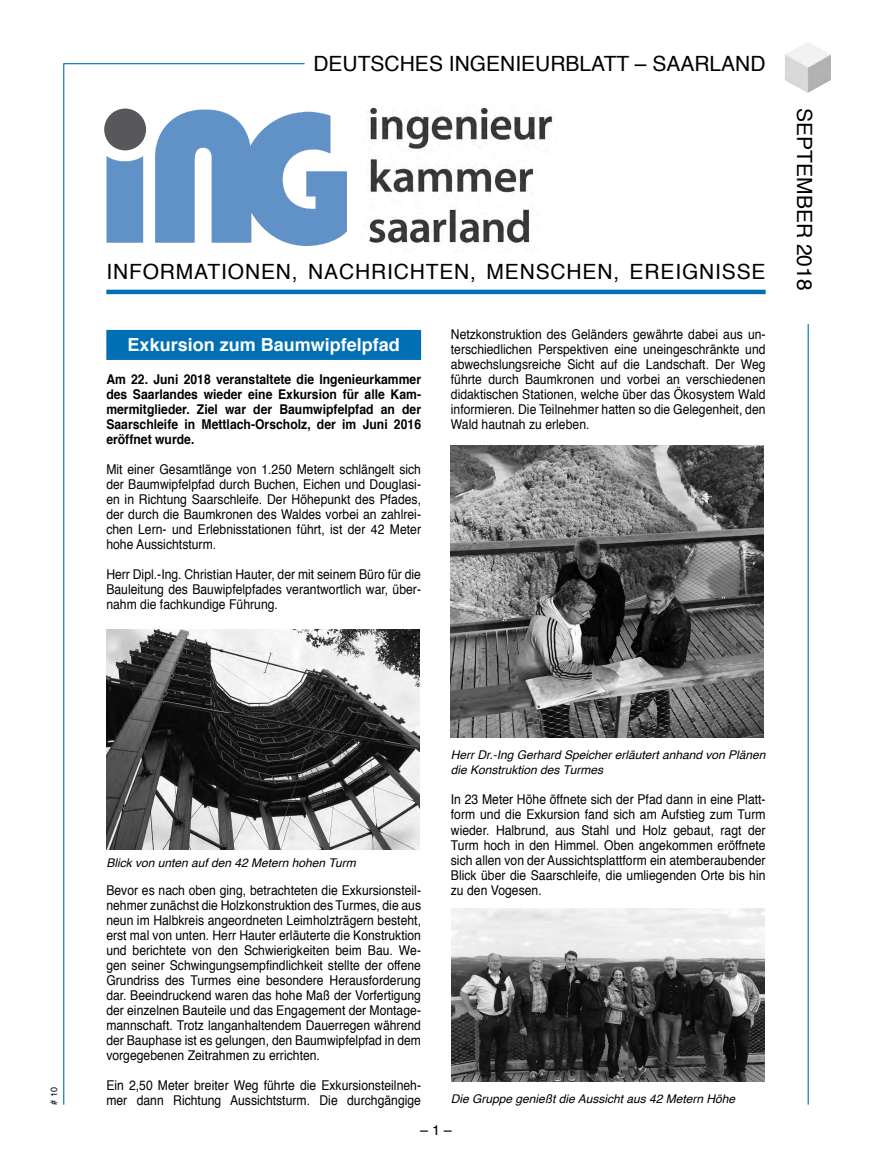
<style>
.page{position:relative;width:872px;height:1170px;background:#fff}
.page>*{position:absolute;margin:0;border:0;box-sizing:border-box;transform-origin:0 0}
.t1{font:21px "Helvetica";color:#000}
.t2{font:21px "Helvetica";letter-spacing:.04em;color:#000}
.t3{font:700 18px "Helvetica";color:#fff}
.t4{font:14.25px "Helvetica";color:#000}
.t5{font:13.5px/15px "Helvetica";color:#000;text-align:justify;scale:.9 1}
.t6{font:700 13.5px/15px "Helvetica";color:#000;text-align:justify;scale:.9 1}
.t7{font:italic 12px/15px "Helvetica";color:#000}
.t8{font:9px "Helvetica";color:#000}
</style>
<div class="page">
<img style="left:785px;top:43px;width:46px;height:50px">
<hr style="left:807px;top:216px;width:1px;height:888px;background:#006fb4">
<svg style="left:63px;top:63px;width:243px;height:1042px"></svg>
<div style="left:789px;top:108px;width:32px;height:216px;background:#fff"></div>
<hr style="left:106px;top:290px;width:659px;height:4px;background:#006fb4">
<div style="left:106px;top:330px;width:315px;height:30px;background:#006fb4"></div>
<img style="left:106px;top:629px;width:314px;height:220px">
<img style="left:451px;top:445px;width:312px;height:292px">
<img style="left:451px;top:908px;width:313px;height:173px">
<img style="left:97px;top:100px;width:250px;height:152px">
<img style="left:367px;top:107px;width:186px;height:138px">
<div style="left:104px;top:109px;width:42px;height:41px;background:#58585a;border-radius:50%"></div>
<h1 class="t1" style="left:313px;top:47px;width:454px">DEUTSCHES INGENIEURBLATT – SAARLAND</h1>
<h1 class="t2" style="left:106px;top:255px;width:661px">INFORMATIONEN, NACHRICHTEN, MENSCHEN, EREIGNISSE</h1>
<h2 class="t3" style="left:128px;top:330px;width:274px">Exkursion zum Baumwipfelpfad</h2>
<p class="t6" style="left:106px;top:372px;width:351px">Am 22. Juni 2018 veranstaltete die Ingenieurkammer des Saarlandes wieder eine Exkursion für alle Kam&shy;mermitglieder. Ziel war der Baumwipfelpfad an der Saarschleife in Mettlach-Orscholz, der im Juni 2016 eröffnet wurde.</p>
<p class="t5" style="left:106px;top:462px;width:351px">Mit einer Gesamtlänge von 1.250 Metern schlängelt sich der Baumwipfelpfad durch Buchen, Eichen und Douglasi&shy;en in Richtung Saarschleife. Der Höhepunkt des Pfades, der durch die Baumkronen des Waldes vorbei an zahlrei&shy;chen Lern- und Erlebnisstationen führt, ist der 42 Meter hohe Aussichtsturm.</p>
<p class="t5" style="left:106px;top:567px;width:351px">Herr Dipl.-Ing. Christian Hauter, der mit seinem Büro für die Bauleitung des Bauwipfelpfades verantwortlich war, über&shy;nahm die fachkundige Führung.</p>
<p class="t5" style="left:451px;top:327px;width:351px">Netzkonstruktion des Geländers gewährte dabei aus un&shy;terschiedlichen Perspektiven eine uneingeschränkte und abwechslungsreiche Sicht auf die Landschaft. Der Weg führte durch Baumkronen und vorbei an verschiedenen didaktischen Stationen, welche über das Ökosystem Wald informieren. Die Teilnehmer hatten so die Gelegenheit, den Wald hautnah zu erleben.</p>
<h1 class="t1" style="left:820px;top:108px;width:184px;rotate:90deg">SEPTEMBER 2018</h1>
<p class="t8" style="left:47px;top:1104px;width:19px;rotate:-90deg"># 10</p>
<p class="t7" style="left:106px;top:855px;width:251px">Blick von unten auf den 42 Metern hohen Turm</p>
<p class="t5" style="left:106px;top:882px;width:351px">Bevor es nach oben ging, betrachteten die Exkursionsteil&shy;nehmer zunächst die Holzkonstruktion des Turmes, die aus neun im Halbkreis angeordneten Leimholzträgern besteht, erst mal von unten. Herr Hauter erläuterte die Konstruktion und berichtete von den Schwierigkeiten beim Bau. We&shy;gen seiner Schwingungsempfindlichkeit stellte der offene Grundriss des Turmes eine besondere Herausforderung dar. Beeindruckend waren das hohe Maß der Vorfertigung der einzelnen Bauteile und das Engagement der Montage&shy;mannschaft. Trotz langanhaltendem Dauerregen während der Bauphase ist es gelungen, den Baumwipfelpfad in dem vorgegebenen Zeitrahmen zu errichten.</p>
<p class="t5" style="left:106px;top:1077px;width:351px">Ein 2,50 Meter breiter Weg führte die Exkursionsteilneh&shy;mer dann Richtung Aussichtsturm. Die durchgängige</p>
<p class="t7" style="left:451px;top:748px;width:316px">Herr Dr.-Ing Gerhard Speicher erläutert anhand von Plänen die Konstruktion des Turmes</p>
<p class="t5" style="left:451px;top:792px;width:351px">In 23 Meter Höhe öffnete sich der Pfad dann in eine Platt&shy;form und die Exkursion fand sich am Aufstieg zum Turm wieder. Halbrund, aus Stahl und Holz gebaut, ragt der Turm hoch in den Himmel. Oben angekommen eröffnete sich allen von der Aussichtsplattform ein atemberaubender Blick über die Saarschleife, die umliegenden Orte bis hin zu den Vogesen.</p>
<p class="t7" style="left:451px;top:1091px;width:286px">Die Gruppe genießt die Aussicht aus 42 Metern Höhe</p>
<p class="t4" style="left:420px;top:1118px;width:33px">– 1 –</p>
</div>
